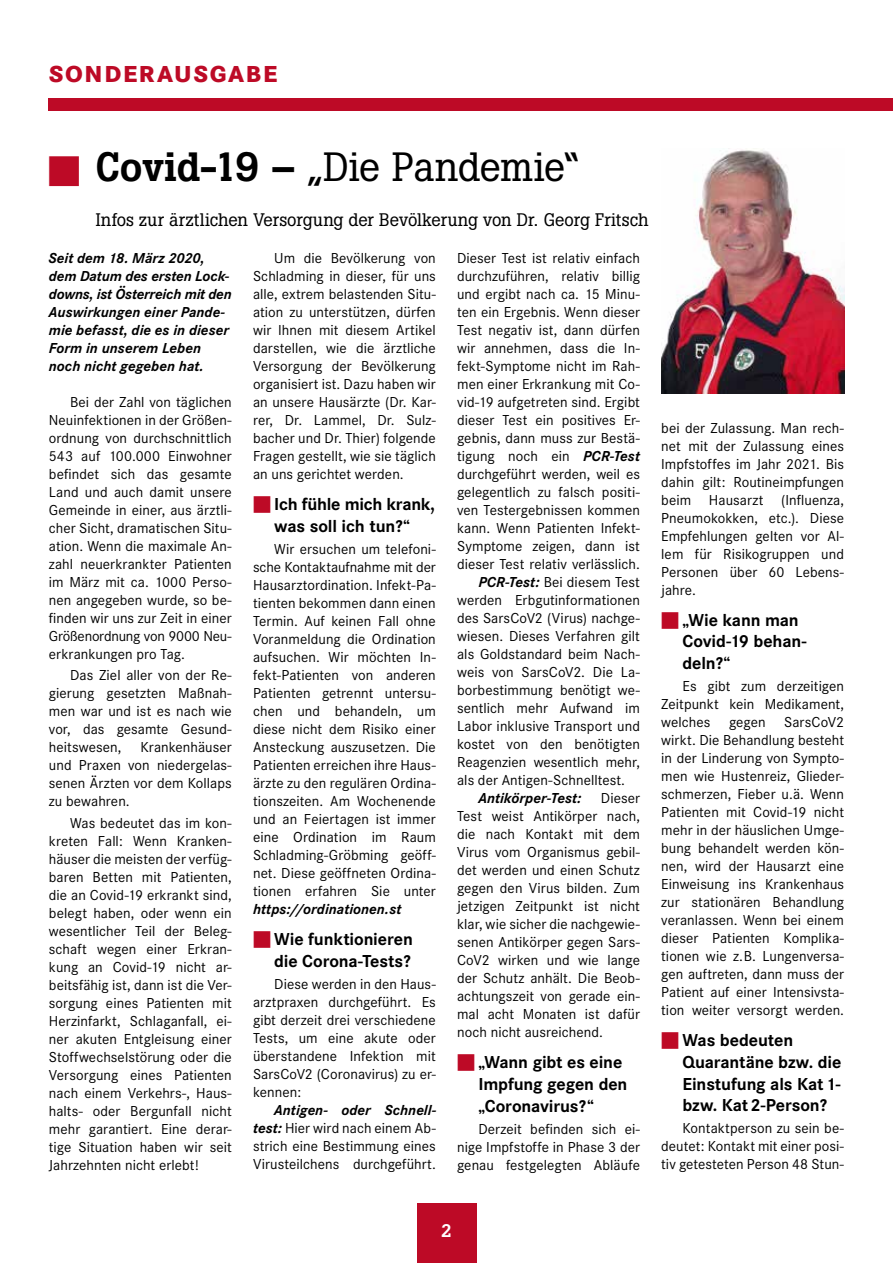
<style>
.page{position:relative;width:893px;height:1263px;background:#fff}
.page>*{position:absolute;margin:0;border:0;box-sizing:border-box;transform-origin:0 0}
.t1{font:40.5px "Boton";letter-spacing:-.015em;color:#000}
.t2{font:800 24px "Corporate S";letter-spacing:.07em;color:#bd0a26}
.t3{font:700 18px/21.6px "Corporate S";letter-spacing:-.01em;color:#000}
.t4{font:18px "Boton";color:#000}
.t5{font:500 18px "Boton";color:#fff}
.t6{font:15px/18px "Corporate S";letter-spacing:.005em;color:#000;text-align:justify}
.t7{font:italic 700 15px/18px "Corporate S";color:#000}
.s1{font-weight:500}
.s2{font-weight:700;font-style:italic}
</style>
<div class="page">
<div style="left:49px;top:98px;width:844px;height:13px;background:#bd0a26"></div>
<img style="left:661px;top:150px;width:183px;height:243px">
<div style="left:417px;top:1203px;width:59px;height:60px;background:#bd0a26"></div>
<h2 class="t2" style="left:49px;top:60px;width:230px">SONDERAUSGABE</h2>
<h1 class="t1" style="left:96px;top:143px;width:485px"><span class="s1">Covid-19 –</span> „Die Pandemie“</h1>
<p class="t4" style="left:96px;top:209px;width:554px">Infos zur ärztlichen Versorgung der Bevölkerung von Dr. Georg Fritsch</p>
<p class="t7" style="left:49px;top:249px;width:184px">Seit dem 18. März 2020, dem Datum des ersten Lock&shy;downs, ist Österreich mit den<br>Auswirkungen einer Pande&shy;mie befasst, die es in dieser<br>Form in unserem Leben noch nicht gegeben hat.</p>
<p class="t6" style="left:49px;top:393px;width:184px;text-indent:21px">Bei der Zahl von täglichen Neuinfektionen in der Größen&shy;ordnung von durchschnittlich 543 auf 100.000 Einwohner befindet sich das gesamte Land und auch damit unsere Gemeinde in einer, aus ärztli&shy;cher Sicht, dramatischen Situ&shy;ation. Wenn die maximale An&shy;zahl neuerkrankter Patienten im März mit ca. 1000 Perso&shy;nen angegeben wurde, so be&shy;finden wir uns zur Zeit in einer Größenordnung von 9000 Neu&shy;erkrankungen pro Tag.</p>
<p class="t6" style="left:49px;top:666px;width:184px;text-indent:21px">Das Ziel aller von der Re&shy;gierung gesetzten Maßnah&shy;men war und ist es nach wie vor, das gesamte Gesund&shy;heitswesen,</p>
<p class="t6" style="left:49px;top:738px;width:184px;text-indent:91px">Krankenhäuser und Praxen von niedergelas&shy;senen Ärzten vor dem Kollaps zu bewahren.</p>
<p class="t6" style="left:49px;top:814px;width:184px;text-indent:21px">Was bedeutet das im kon&shy;kreten Fall: Wenn Kranken&shy;häuser die meisten der verfüg&shy;baren Betten mit Patienten, die an Covid-19 erkrankt sind, belegt haben, oder wenn ein wesentlicher Teil der Beleg&shy;schaft wegen einer Erkran&shy;kung an Covid-19 nicht ar&shy;beitsfähig ist, dann ist die Ver&shy;sorgung eines Patienten mit Herzinfarkt, Schlaganfall, ei&shy;ner akuten Entgleisung einer Stoffwechselstörung oder die Versorgung eines Patienten nach einem Verkehrs-, Haus&shy;halts- oder Bergunfall nicht mehr garantiert. Eine derar&shy;tige Situation haben wir seit Jahrzehnten nicht erlebt!</p>
<p class="t6" style="left:253px;top:249px;width:184px;text-indent:21px">Um die Bevölkerung von Schladming in dieser, für uns alle, extrem belastenden Situ&shy;ation zu unterstützen, dürfen wir Ihnen mit diesem Artikel darstellen, wie die ärztliche Versorgung der Bevölkerung organisiert ist. Dazu haben wir an unsere Hausärzte (Dr. Kar&shy;rer, Dr. Lammel, Dr. Sulz&shy;bacher und Dr. Thier) folgende Fragen gestellt, wie sie täglich an uns gerichtet werden.</p>
<p class="t3" style="left:274px;top:494px;width:162px">Ich fühle mich krank, was soll ich tun?“</p>
<p class="t6" style="left:253px;top:540px;width:184px;text-indent:21px">Wir ersuchen um telefoni&shy;sche Kontaktaufnahme mit der Hausarztordination. Infekt-Pa&shy;tienten bekommen dann einen Termin. Auf keinen Fall ohne Voranmeldung die Ordination aufsuchen. Wir möchten In&shy;fekt-Patienten von anderen Patienten getrennt untersu&shy;chen und behandeln, um diese nicht dem Risiko einer Ansteckung auszusetzen. Die Patienten erreichen ihre Haus&shy;ärzte zu den regulären Ordina&shy;tionszeiten. Am Wochenende und an Feiertagen ist immer eine Ordination im Raum Schladming-Gröbming geöff&shy;net. Diese geöffneten Ordina&shy;tionen erfahren Sie unter</p>
<p class="t7" style="left:253px;top:900px;width:150px">https://ordinationen.st</p>
<p class="t3" style="left:274px;top:929px;width:140px">Wie funktionieren die Corona-Tests?</p>
<p class="t6" style="left:253px;top:975px;width:184px;text-indent:21px">Diese werden in den Haus&shy;arztpraxen durchgeführt. Es gibt derzeit drei verschiedene Tests, um eine akute oder überstandene Infektion mit SarsCoV2 (Coronavirus) zu er&shy;kennen:</p>
<p class="t6" style="left:253px;top:1101px;width:185px;text-indent:21px"><span class="s2">Antigen- oder Schnell&shy;test:</span> Hier wird nach einem Ab&shy;strich eine Bestimmung eines Virusteilchens durchgeführt.</p>
<p class="t6" style="left:457px;top:249px;width:184px">Dieser Test ist relativ einfach</p>
<p class="t6" style="left:457px;top:267px;width:184px">durchzuführen, relativ billig</p>
<p class="t6" style="left:457px;top:285px;width:184px">und ergibt nach ca. 15 Minu-</p>
<p class="t6" style="left:457px;top:303px;width:184px">ten ein Ergebnis. Wenn dieser</p>
<p class="t6" style="left:457px;top:321px;width:184px">Test negativ ist, dann dürfen</p>
<p class="t6" style="left:457px;top:339px;width:184px">wir annehmen, dass die In-</p>
<p class="t6" style="left:457px;top:357px;width:184px">fekt-Symptome nicht im Rah-</p>
<p class="t6" style="left:457px;top:375px;width:184px">men einer Erkrankung mit Co-</p>
<p class="t6" style="left:457px;top:393px;width:184px">vid-19 aufgetreten sind. Ergibt</p>
<p class="t6" style="left:457px;top:411px;width:184px">dieser Test ein positives Er-</p>
<p class="t6" style="left:457px;top:429px;width:184px">gebnis, dann muss zur Bestä-</p>
<p class="t6" style="left:457px;top:447px;width:184px">tigung noch ein <span class="s2">PCR-Test</span></p>
<p class="t6" style="left:457px;top:465px;width:184px">durchgeführt werden, weil es</p>
<p class="t6" style="left:457px;top:483px;width:184px">gelegentlich zu falsch positi-</p>
<p class="t6" style="left:457px;top:501px;width:184px">ven Testergebnissen kommen</p>
<p class="t6" style="left:457px;top:519px;width:184px">kann. Wenn Patienten Infekt-</p>
<p class="t6" style="left:457px;top:537px;width:184px">Symptome zeigen, dann ist</p>
<p class="t6" style="left:457px;top:555px;width:184px">dieser Test relativ verlässlich.</p>
<p class="t6" style="left:478px;top:573px;width:163px"><span class="s2">PCR-Test:</span> Bei diesem Test</p>
<p class="t6" style="left:457px;top:591px;width:184px">werden Erbgutinformationen</p>
<p class="t6" style="left:457px;top:609px;width:184px">des SarsCoV2 (Virus) nachge-</p>
<p class="t6" style="left:457px;top:627px;width:184px">wiesen. Dieses Verfahren gilt</p>
<p class="t6" style="left:457px;top:645px;width:184px">als Goldstandard beim Nach-</p>
<p class="t6" style="left:457px;top:663px;width:184px">weis von SarsCoV2. Die La-</p>
<p class="t6" style="left:457px;top:681px;width:184px">borbestimmung benötigt we-</p>
<p class="t6" style="left:457px;top:699px;width:184px">sentlich mehr Aufwand im</p>
<p class="t6" style="left:457px;top:717px;width:184px">Labor inklusive Transport und</p>
<p class="t6" style="left:457px;top:735px;width:184px">kostet von den benötigten</p>
<p class="t6" style="left:457px;top:753px;width:184px">Reagenzien wesentlich mehr,</p>
<p class="t6" style="left:457px;top:771px;width:169px">als der Antigen-Schnelltest.</p>
<p class="t7" style="left:478px;top:789px;width:105px">Antikörper-Test:</p>
<p class="t6" style="left:457px;top:789px;width:184px;text-indent:144px">Dieser Test weist Antikörper nach, die nach Kontakt mit dem Virus vom Organismus gebil&shy;det werden und einen Schutz gegen den Virus bilden. Zum jetzigen Zeitpunkt ist nicht klar, wie sicher die nachgewie&shy;senen Antikörper gegen Sars-CoV2 wirken und wie lange der Schutz anhält. Die Beob&shy;achtungszeit von gerade ein&shy;mal acht Monaten ist dafür noch nicht ausreichend.</p>
<p class="t3" style="left:478px;top:1052px;width:151px">„Wann gibt es eine<br>Impfung gegen den „Coronavirus?“</p>
<p class="t6" style="left:457px;top:1120px;width:184px;text-indent:21px">Derzeit befinden sich ei&shy;nige Impfstoffe in Phase 3 der genau festgelegten Abläufe</p>
<p class="t6" style="left:661px;top:419px;width:184px">bei der Zulassung. Man rech&shy;net mit der Zulassung eines Impfstoffes im Jahr 2021. Bis dahin gilt: Routineimpfungen beim Hausarzt (Influenza, Pneumokokken, etc.). Diese Empfehlungen gelten vor Al&shy;lem für Risikogruppen und Personen über 60 Lebens&shy;jahre.</p>
<p class="t3" style="left:682px;top:609px;width:125px">„Wie kann man<br>Covid-19 behan&shy;deln?“</p>
<p class="t6" style="left:661px;top:677px;width:184px;text-indent:21px">Es gibt zum derzeitigen Zeitpunkt kein Medikament, welches gegen SarsCoV2 wirkt. Die Behandlung besteht in der Linderung von Sympto&shy;men wie Hustenreiz, Glieder&shy;schmerzen, Fieber u.ä. Wenn Patienten mit Covid-19 nicht mehr in der häuslichen Umge&shy;bung behandelt werden kön&shy;nen, wird der Hausarzt eine Einweisung ins Krankenhaus zur stationären Behandlung veranlassen. Wenn bei einem dieser Patienten Komplika&shy;tionen wie z.B. Lungenversa&shy;gen auftreten, dann muss der Patient auf einer Intensivsta&shy;tion weiter versorgt werden.</p>
<p class="t3" style="left:682px;top:1030px;width:160px">Was bedeuten<br>Quarantäne bzw. die<br>Einstufung als Kat1- bzw. Kat2-Person?</p>
<p class="t6" style="left:661px;top:1120px;width:184px;text-indent:21px">Kontaktperson zu sein be&shy;deutet: Kontakt mit einer posi&shy;tiv getesteten Person 48 Stun-</p>
<p class="t5" style="left:441px;top:1220px;width:12px">2</p>
</div>
